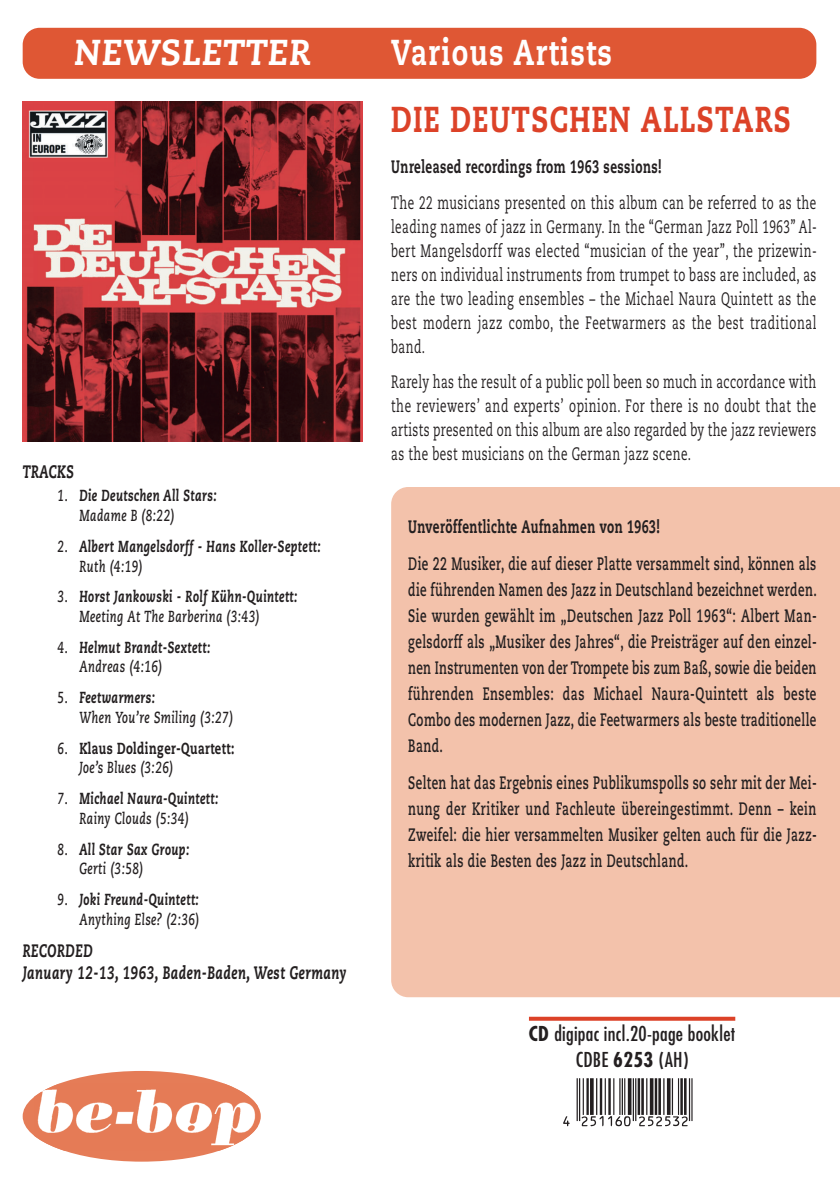
<style>
.page{position:relative;width:840px;height:1190px;background:#fff}
.page>*{position:absolute;margin:0;border:0;box-sizing:border-box;transform-origin:0 0}
.t1{font:96px "UPC Half";color:#231f20}
.t2{font:800 36px "Caecilia";letter-spacing:.05em;color:#dc4228;scale:.75 1}
.t3{font:800 36px "Caecilia";letter-spacing:.05em;color:#fff;scale:.75 1}
.t4{font:italic 800 36px "Caecilia";letter-spacing:.025em;color:#fff;scale:.95 1}
.t5{font:condensed 20px/25.8px "Futura";letter-spacing:.015em;color:#231f20;text-align:center}
.t6{font:700 18px/26px "Caecilia";letter-spacing:.04em;color:#231f20;text-align:justify;scale:.65 1}
.t7{font:18px/24px "Caecilia";letter-spacing:.04em;color:#231f20;text-align:justify;scale:.65 1}
.t8{font:800 18px "Caecilia";letter-spacing:.04em;color:#231f20;scale:.65 1}
.t9{font:italic 800 18px/22px "Caecilia";letter-spacing:.04em;color:#231f20;scale:.7 1}
.t10{font:italic 800 16px/19.6px "Caecilia";letter-spacing:.04em;color:#231f20;scale:.7 1}
.t11{font:italic 700 16px/19.6px "Caecilia";letter-spacing:.04em;color:#231f20;scale:.7 1}
.t12{font:800 16px/19.6px "Caecilia";letter-spacing:.04em;color:#231f20;scale:.7 1}
.s1{font-weight:700}
.s2{font-weight:800}
.s3{font-weight:700;font-style:italic}
</style>
<div class="page">
<div style="left:23px;top:28px;width:793px;height:51px;background:#df5734;border-radius:17px"></div>
<div style="left:391px;top:487px;width:448px;height:510px;background:#f3c2ab"></div>
<div style="left:23px;top:1071px;width:238px;height:91px;background:#e57c57;border-radius:50%"></div>
<img style="left:34px;top:1084px;width:224px;height:67px">
<svg style="left:529px;top:1017px;width:206px;height:4px"></svg>
<img style="left:23px;top:101px;width:340px;height:341px">
<h2 class="t4" style="left:75px;top:37px;width:250px">NEWSLETTER</h2>
<h2 class="t3" style="left:391px;top:37px;width:296px">Various Artists</h2>
<p class="t9" style="left:23px;top:462px;width:75px">TRACKS</p>
<p class="t10" style="left:79px;top:487px;width:198px;text-indent:-22px"><span class="s1">1.</span> Die Deutschen All Stars:<br><span class="s1">Madame B (8:22)</span></p>
<p class="t10" style="left:79px;top:538px;width:346px;text-indent:-22px"><span class="s1">2.</span> Albert Mangelsdorff - Hans Koller-Septett:<br><span class="s1">Ruth (4:19)</span></p>
<p class="t10" style="left:79px;top:588px;width:313px;text-indent:-22px"><span class="s1">3.</span> Horst Jankowski - Rolf Kühn-Quintett:<br><span class="s1">Meeting At The Barberina (3:43)</span></p>
<p class="t10" style="left:79px;top:639px;width:189px;text-indent:-22px"><span class="s1">4.</span> Helmut Brandt-Sextett:<br><span class="s1">Andreas (4:16)</span></p>
<p class="t11" style="left:79px;top:689px;width:221px;text-indent:-22px">5. <span class="s2">Feetwarmers:<br></span>When You’re Smiling (3:27)</p>
<p class="t12" style="left:79px;top:740px;width:223px;text-indent:-22px"><span class="s3">6.</span> Klaus Doldinger-Quartett:<br><span class="s3">Joe’s Blues (3:26)</span></p>
<p class="t10" style="left:58px;top:790px;width:231px;text-align:center"><span class="s1">7.</span> Michael Naura-Quintett:<br><span class="s1">Rainy Clouds (5:34)</span></p>
<p class="t10" style="left:79px;top:841px;width:159px;text-indent:-22px"><span class="s1">8.</span> All Star Sax Group:<br><span class="s1">Gerti (3:58)</span></p>
<p class="t11" style="left:58px;top:891px;width:204px;text-align:right">9. <span class="s2">Joki Freund-Quintett:<br></span>Anything Else? (2:36)</p>
<p class="t9" style="left:23px;top:941px;width:464px">RECORDED<br>January 12-13, 1963, Baden-Baden, West Germany</p>
<h2 class="t2" style="left:391px;top:105px;width:534px">DIE DEUTSCHEN ALLSTARS</h2>
<p class="t8" style="left:391px;top:159px;width:418px">Unreleased recordings from 1963 sessions!</p>
<p class="t7" style="left:391px;top:192px;width:657px">The 22 musicians presented on this album can be referred to as the leading names of jazz in Germany. In the “German Jazz Poll 1963” Al&shy;bert Mangelsdorff was elected “musician of the year”, the prizewin&shy;ners on individual instruments from trumpet to bass are included, as are the two leading ensembles – the Michael Naura Quintett as the best modern jazz combo, the Feetwarmers as the best traditional band.</p>
<p class="t7" style="left:391px;top:371px;width:656px">Rarely has the result of a public poll been so much in accordance with the reviewers’ and experts’ opinion. For there is no doubt that the artists presented on this album are also regarded by the jazz reviewers as the best musicians on the German jazz scene.</p>
<p class="t8" style="left:408px;top:519px;width:389px">Unveröffentlichte Aufnahmen von 1963!</p>
<p class="t6" style="left:408px;top:552px;width:630px">Die 22 Musiker, die auf dieser Platte versammelt sind, können als die führenden Namen des Jazz in Deutschland bezeichnet werden.<br>Sie wurden gewählt im „Deutschen Jazz Poll 1963“: Albert Man&shy;gelsdorff als „Musiker des Jahres“, die Preisträger auf den einzel&shy;nen Instrumenten von der Trompete bis zum Baß, sowie die beiden führenden Ensembles: das Michael Naura-Quintett als beste Combo des modernen Jazz, die Feetwarmers als beste traditionelle Band.</p>
<p class="t6" style="left:408px;top:771px;width:630px">Selten hat das Ergebnis eines Publikumspolls so sehr mit der Mei&shy;nung der Kritiker und Fachleute übereingestimmt. Denn – kein Zweifel: die hier versammelten Musiker gelten auch für die Jazz&shy;kritik als die Besten des Jazz in Deutschland.</p>
<p class="t5" style="left:529px;top:1022px;width:208px"><span class="s1">CD</span> digipac incl.20-page booklet<br>CDBE <span class="s1">6253</span> (AH)</p>
<h1 class="t1" style="left:563px;top:1037px;width:139px">ÆxCPBBQKy252532z</h1>
</div>
